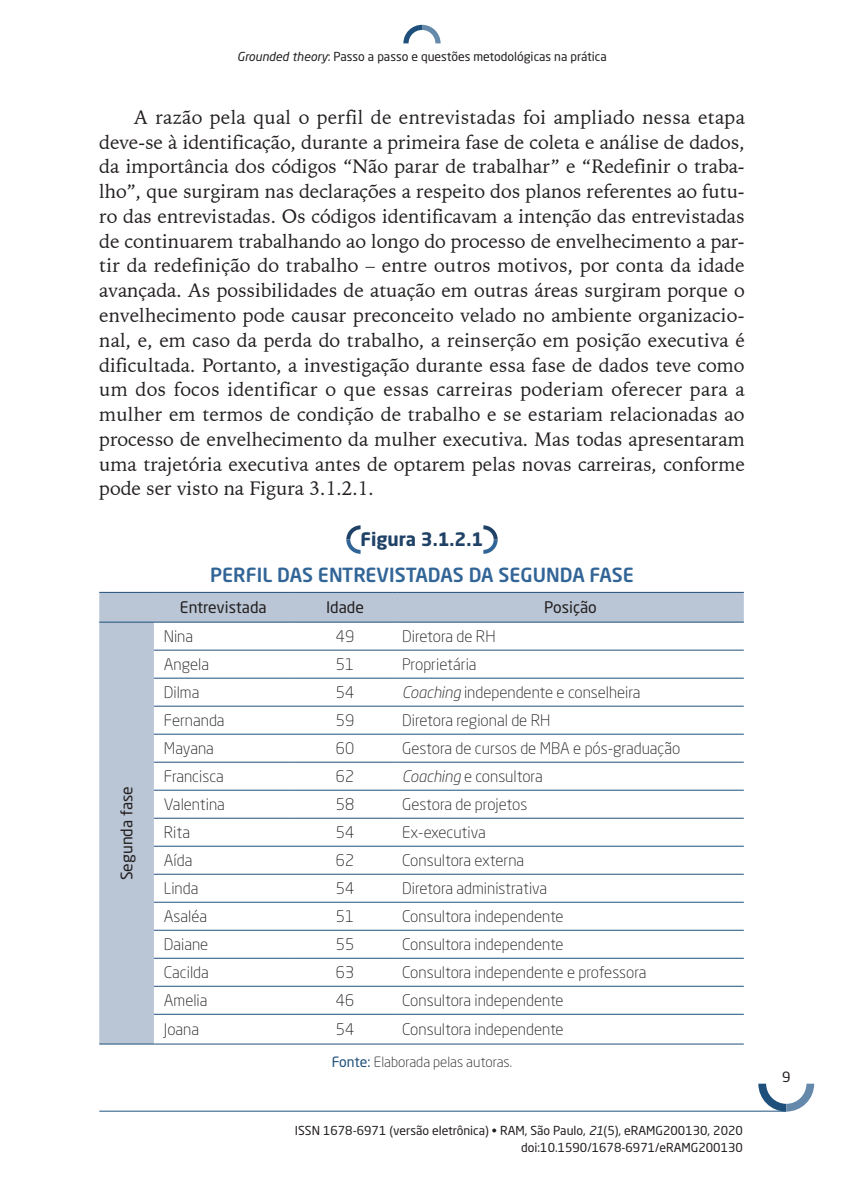
<style>
.page{position:relative;width:844px;height:1191px;background:#fff}
.page>*{position:absolute;margin:0;border:0;box-sizing:border-box;transform-origin:0 0}
.Corpo_do_texto{font:19.25px/24.8px "Iowan Old Style BT";color:#231f20;text-align:justify}
.Tabela_Tit{font:500 19.25px "Neo Sans Std";color:#326597}
.Tabela_número{font:700 18.38px "Neo Sans Std";color:#1f4266}
.Tabela_Texto{font:300 15.75px "Neo Sans Std";color:#231f20}
.Tabela_gravata{font:15.75px "Neo Sans Std";color:#231f20}
.Tabela_fonte{font:300 14px "Neo Sans Std";color:#231f20}
.t1{font:14px "Neo Sans Std";color:#231f20}
.t2{font:12.25px/17.5px "Neo Sans Std";color:#231f20;text-align:right}
.s1{font-style:italic}
.s2{font-weight:400;color:#1f507b}
</style>
<div class="page">
<hr style="left:99px;top:1110px;width:687px;height:1px;background:#1f507b">
<svg style="left:403px;top:25px;width:37px;height:18px"></svg>
<svg style="left:758px;top:1083px;width:56px;height:28px"></svg>
<svg style="left:346px;top:525px;width:14px;height:29px"></svg>
<svg style="left:483px;top:525px;width:14px;height:29px"></svg>
<svg style="left:99px;top:593px;width:644px;height:450px"></svg>
<hr style="left:99px;top:592px;width:55px;height:1px;background:#1f507b">
<hr style="left:154px;top:592px;width:139px;height:1px;background:#1f507b">
<hr style="left:293px;top:592px;width:104px;height:1px;background:#1f507b">
<hr style="left:397px;top:592px;width:346px;height:1px;background:#1f507b">
<hr style="left:99px;top:621px;width:55px;height:1px;background:#1f507b">
<hr style="left:99px;top:1043px;width:55px;height:1px;background:#1f507b">
<hr style="left:154px;top:621px;width:139px;height:1px;background:#1f507b">
<hr style="left:293px;top:621px;width:104px;height:1px;background:#1f507b">
<hr style="left:397px;top:621px;width:346px;height:1px;background:#1f507b">
<hr style="left:154px;top:649px;width:139px;height:1px;background:#1f507b">
<hr style="left:293px;top:649px;width:104px;height:1px;background:#1f507b">
<hr style="left:397px;top:649px;width:346px;height:1px;background:#1f507b">
<hr style="left:154px;top:677px;width:139px;height:1px;background:#1f507b">
<hr style="left:293px;top:677px;width:104px;height:1px;background:#1f507b">
<hr style="left:397px;top:677px;width:346px;height:1px;background:#1f507b">
<hr style="left:154px;top:705px;width:139px;height:1px;background:#1f507b">
<hr style="left:293px;top:705px;width:104px;height:1px;background:#1f507b">
<hr style="left:397px;top:705px;width:346px;height:1px;background:#1f507b">
<hr style="left:154px;top:733px;width:139px;height:1px;background:#1f507b">
<hr style="left:293px;top:733px;width:104px;height:1px;background:#1f507b">
<hr style="left:397px;top:733px;width:346px;height:1px;background:#1f507b">
<hr style="left:154px;top:761px;width:139px;height:1px;background:#1f507b">
<hr style="left:293px;top:761px;width:104px;height:1px;background:#1f507b">
<hr style="left:397px;top:761px;width:346px;height:1px;background:#1f507b">
<hr style="left:154px;top:789px;width:139px;height:1px;background:#1f507b">
<hr style="left:293px;top:789px;width:104px;height:1px;background:#1f507b">
<hr style="left:397px;top:789px;width:346px;height:1px;background:#1f507b">
<hr style="left:154px;top:817px;width:139px;height:1px;background:#1f507b">
<hr style="left:293px;top:817px;width:104px;height:1px;background:#1f507b">
<hr style="left:397px;top:817px;width:346px;height:1px;background:#1f507b">
<hr style="left:154px;top:845px;width:139px;height:1px;background:#1f507b">
<hr style="left:293px;top:845px;width:104px;height:1px;background:#1f507b">
<hr style="left:397px;top:845px;width:346px;height:1px;background:#1f507b">
<hr style="left:154px;top:873px;width:139px;height:1px;background:#1f507b">
<hr style="left:293px;top:873px;width:104px;height:1px;background:#1f507b">
<hr style="left:397px;top:873px;width:346px;height:1px;background:#1f507b">
<hr style="left:154px;top:901px;width:139px;height:1px;background:#1f507b">
<hr style="left:293px;top:901px;width:104px;height:1px;background:#1f507b">
<hr style="left:397px;top:901px;width:346px;height:1px;background:#1f507b">
<hr style="left:154px;top:929px;width:139px;height:1px;background:#1f507b">
<hr style="left:293px;top:929px;width:104px;height:1px;background:#1f507b">
<hr style="left:397px;top:929px;width:346px;height:1px;background:#1f507b">
<hr style="left:154px;top:957px;width:139px;height:1px;background:#1f507b">
<hr style="left:293px;top:957px;width:104px;height:1px;background:#1f507b">
<hr style="left:397px;top:957px;width:346px;height:1px;background:#1f507b">
<hr style="left:154px;top:985px;width:139px;height:1px;background:#1f507b">
<hr style="left:293px;top:985px;width:104px;height:1px;background:#1f507b">
<hr style="left:397px;top:985px;width:346px;height:1px;background:#1f507b">
<hr style="left:154px;top:1013px;width:139px;height:1px;background:#1f507b">
<hr style="left:293px;top:1013px;width:104px;height:1px;background:#1f507b">
<hr style="left:397px;top:1013px;width:346px;height:1px;background:#1f507b">
<hr style="left:154px;top:1043px;width:139px;height:1px;background:#1f507b">
<hr style="left:293px;top:1043px;width:104px;height:1px;background:#1f507b">
<hr style="left:397px;top:1043px;width:346px;height:1px;background:#1f507b">
<p class="t2" style="left:237px;top:47px;width:371px"><span class="s1">Grounded theory</span>: Passo a passo e questões metodológicas na prática</p>
<p class="Corpo_do_texto" style="left:99px;top:104px;width:647px;text-indent:35px">A razão pela qual o perfil de entrevistadas foi ampliado nessa etapa deve-se à identificação, durante a primeira fase de coleta e análise de dados, da importância dos códigos “Não parar de trabalhar” e “Redefinir o traba&shy;lho”, que surgiram nas declarações a respeito dos planos referentes ao futu&shy;ro das entrevistadas. Os códigos identificavam a intenção das entrevistadas de continuarem trabalhando ao longo do processo de envelhecimento a par&shy;tir da redefinição do trabalho – entre outros motivos, por conta da idade avançada. As possibilidades de atuação em outras áreas surgiram porque o envelhecimento pode causar preconceito velado no ambiente organizacio&shy;nal, e, em caso da perda do trabalho, a reinserção em posição executiva é dificultada. Portanto, a investigação durante essa fase de dados teve como um dos focos identificar o que essas carreiras poderiam oferecer para a mulher em termos de condição de trabalho e se estariam relacionadas ao processo de envelhecimento da mulher executiva. Mas todas apresentaram uma trajetória executiva antes de optarem pelas novas carreiras, conforme pode ser visto na Figura 3.1.2.1.</p>
<p class="Tabela_número" style="left:360px;top:528px;width:124px">Figura 3.1.2.1</p>
<p class="Tabela_Tit" style="left:210px;top:563px;width:425px">PERFIL DAS ENTREVISTADAS DA SEGUNDA FASE</p>
<p class="Tabela_gravata" style="left:180px;top:598px;width:88px">Entrevistada</p>
<p class="Tabela_gravata" style="left:326px;top:598px;width:39px">Idade</p>
<p class="Tabela_gravata" style="left:544px;top:598px;width:54px">Posição</p>
<p class="Tabela_gravata" style="left:117px;top:880px;width:96px;rotate:-90deg">Segunda fase</p>
<p class="Tabela_Texto" style="left:164px;top:627px;width:31px">Nina</p>
<p class="Tabela_Texto" style="left:336px;top:627px;width:20px">49</p>
<p class="Tabela_Texto" style="left:402px;top:627px;width:95px">Diretora de RH</p>
<p class="Tabela_Texto" style="left:164px;top:655px;width:47px">Angela</p>
<p class="Tabela_Texto" style="left:336px;top:655px;width:20px">51</p>
<p class="Tabela_Texto" style="left:402px;top:655px;width:76px">Proprietária</p>
<p class="Tabela_Texto" style="left:164px;top:683px;width:37px">Dilma</p>
<p class="Tabela_Texto" style="left:336px;top:683px;width:20px">54</p>
<p class="Tabela_Texto" style="left:402px;top:683px;width:240px"><span class="s1">Coaching</span> independente e conselheira</p>
<p class="Tabela_Texto" style="left:164px;top:711px;width:62px">Fernanda</p>
<p class="Tabela_Texto" style="left:336px;top:711px;width:20px">59</p>
<p class="Tabela_Texto" style="left:402px;top:711px;width:150px">Diretora regional de RH</p>
<p class="Tabela_Texto" style="left:164px;top:739px;width:52px">Mayana</p>
<p class="Tabela_Texto" style="left:336px;top:739px;width:20px">60</p>
<p class="Tabela_Texto" style="left:402px;top:739px;width:280px">Gestora de cursos de MBA e pós-graduação</p>
<p class="Tabela_Texto" style="left:164px;top:767px;width:62px">Francisca</p>
<p class="Tabela_Texto" style="left:336px;top:767px;width:20px">62</p>
<p class="Tabela_Texto" style="left:402px;top:767px;width:142px"><span class="s1">Coaching</span> e consultora</p>
<p class="Tabela_Texto" style="left:164px;top:795px;width:63px">Valentina</p>
<p class="Tabela_Texto" style="left:336px;top:795px;width:20px">58</p>
<p class="Tabela_Texto" style="left:402px;top:795px;width:127px">Gestora de projetos</p>
<p class="Tabela_Texto" style="left:164px;top:823px;width:28px">Rita</p>
<p class="Tabela_Texto" style="left:336px;top:823px;width:20px">54</p>
<p class="Tabela_Texto" style="left:402px;top:823px;width:85px">Ex-executiva</p>
<p class="Tabela_Texto" style="left:164px;top:851px;width:30px">Aída</p>
<p class="Tabela_Texto" style="left:336px;top:851px;width:20px">62</p>
<p class="Tabela_Texto" style="left:402px;top:851px;width:124px">Consultora externa</p>
<p class="Tabela_Texto" style="left:164px;top:879px;width:36px">Linda</p>
<p class="Tabela_Texto" style="left:336px;top:879px;width:20px">54</p>
<p class="Tabela_Texto" style="left:402px;top:879px;width:146px">Diretora administrativa</p>
<p class="Tabela_Texto" style="left:164px;top:907px;width:45px">Asaléa</p>
<p class="Tabela_Texto" style="left:336px;top:907px;width:20px">51</p>
<p class="Tabela_Texto" style="left:402px;top:907px;width:163px">Consultora independente</p>
<p class="Tabela_Texto" style="left:164px;top:935px;width:46px">Daiane</p>
<p class="Tabela_Texto" style="left:336px;top:935px;width:20px">55</p>
<p class="Tabela_Texto" style="left:402px;top:935px;width:163px">Consultora independente</p>
<p class="Tabela_Texto" style="left:164px;top:963px;width:47px">Cacilda</p>
<p class="Tabela_Texto" style="left:336px;top:963px;width:20px">63</p>
<p class="Tabela_Texto" style="left:402px;top:963px;width:246px">Consultora independente e professora</p>
<p class="Tabela_Texto" style="left:164px;top:991px;width:45px">Amelia</p>
<p class="Tabela_Texto" style="left:336px;top:991px;width:20px">46</p>
<p class="Tabela_Texto" style="left:402px;top:991px;width:163px">Consultora independente</p>
<p class="Tabela_Texto" style="left:164px;top:1020px;width:37px">Joana</p>
<p class="Tabela_Texto" style="left:336px;top:1020px;width:20px">54</p>
<p class="Tabela_Texto" style="left:402px;top:1020px;width:163px">Consultora independente</p>
<p class="Tabela_fonte" style="left:332px;top:1053px;width:181px"><span class="s2">Fonte:</span> Elaborada pelas autoras.</p>
<p class="t2" style="left:295px;top:1121px;width:449px">ISSN 1678-6971 (versão eletrônica) • RAM, São Paulo, <span class="s1">21</span>(5), eRAMG200130, 2020 doi:10.1590/1678-6971/eRAMG200130</p>
<p class="t1" style="left:781px;top:1068px;width:10px">9</p>
</div>
